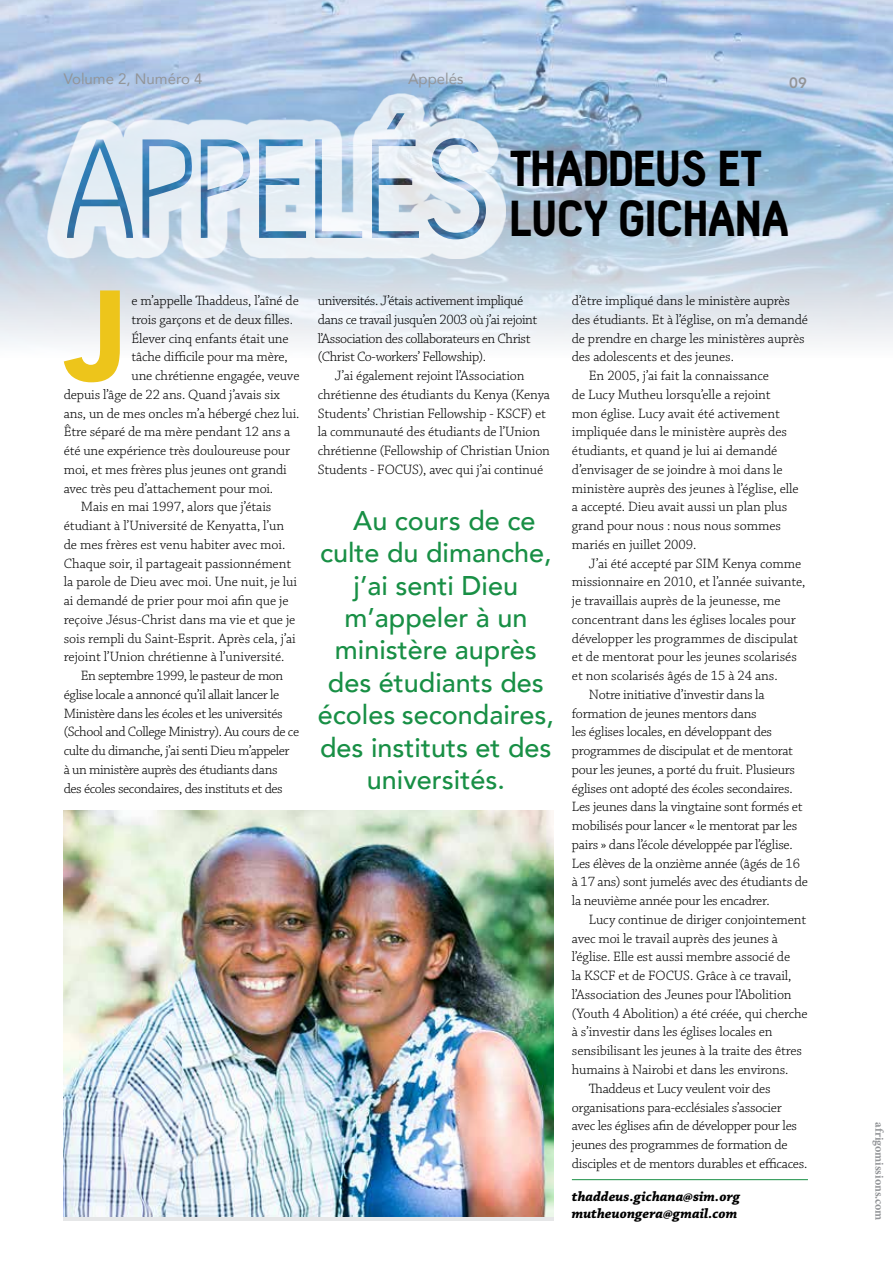
<style>
.page{position:relative;width:893px;height:1263px;background:#fff}
.page>*{position:absolute;margin:0;border:0;box-sizing:border-box;transform-origin:0 0}
.t1{font:900 126.45px "Avenir";color:#edc51b}
.t2{font:900 49.5px/49.5px "Hallosans";letter-spacing:-.015em;color:#000}
.t3{font:500 27px "Avenir";color:#188f45}
.t4{font:15px "Avenir";color:#939598}
.t5{font:800 15px "Avenir";color:#939598}
.t6{font:300 14.25px/18.8px "Chaparral Pro";letter-spacing:-.01em;color:#000}
.t7{font:300 14.25px/18.8px "Chaparral Pro";letter-spacing:-.03em;color:#000}
.t8{font:italic 700 14.25px/16.5px "Chaparral Pro";color:#000}
.t9{font:700 12px "Minion Pro";color:#939598}
</style>
<div class="page">
<img style="left:0;top:0;width:893px;height:344px">
<hr style="left:572px;top:1179px;width:236px;height:1px;background:#188f45">
<img style="left:64px;top:810px;width:490px;height:406px">
<div style="left:47px;top:93px;width:459px;height:166px;background:#fff;opacity:.75"></div>
<img style="left:67px;top:113px;width:420px;height:126px">
<p class="t4" style="left:64px;top:67px;width:140px">Volume 2, Numéro 4</p>
<p class="t4" style="left:408px;top:67px;width:57px">Appelés</p>
<p class="t5" style="left:789px;top:71px;width:19px">09</p>
<h2 class="t2" style="left:510px;top:146px;width:281px">THADDEUS ET<br>LUCY GICHANA</h2>
<h1 class="t1" style="left:64px;top:228px;width:65px">J</h1>
<p class="t6" style="left:131px;top:292px;width:169px">e m’appelle Thaddeus, l’aîné de</p>
<p class="t6" style="left:131px;top:311px;width:163px">trois garçons et de deux filles.</p>
<p class="t6" style="left:131px;top:329px;width:159px">Élever cinq enfants était une</p>
<p class="t6" style="left:131px;top:348px;width:158px">tâche difficile pour ma mère,</p>
<p class="t6" style="left:131px;top:367px;width:169px">une chrétienne engagée, veuve</p>
<p class="t6" style="left:64px;top:386px;width:218px">depuis l’âge de 22 ans. Quand j’avais six</p>
<p class="t6" style="left:64px;top:404px;width:237px">ans, un de mes oncles m’a hébergé chez lui.</p>
<p class="t6" style="left:64px;top:423px;width:228px">Être séparé de ma mère pendant 12 ans a</p>
<p class="t6" style="left:64px;top:442px;width:228px">été une expérience très douloureuse pour</p>
<p class="t6" style="left:64px;top:461px;width:225px">moi, et mes frères plus jeunes ont grandi</p>
<p class="t6" style="left:64px;top:479px;width:211px">avec très peu d’attachement pour moi.</p>
<p class="t6" style="left:81px;top:498px;width:192px">Mais en mai 1997, alors que j’étais</p>
<p class="t6" style="left:64px;top:517px;width:222px">étudiant à l’Université de Kenyatta, l’un</p>
<p class="t6" style="left:64px;top:536px;width:223px">de mes frères est venu habiter avec moi.</p>
<p class="t6" style="left:64px;top:554px;width:229px">Chaque soir, il partageait passionnément</p>
<p class="t6" style="left:64px;top:573px;width:235px">la parole de Dieu avec moi. Une nuit, je lui</p>
<p class="t6" style="left:64px;top:592px;width:226px">ai demandé de prier pour moi afin que je</p>
<p class="t6" style="left:64px;top:611px;width:233px">reçoive Jésus-Christ dans ma vie et que je</p>
<p class="t6" style="left:64px;top:629px;width:234px">sois rempli du Saint-Esprit. Après cela, j’ai</p>
<p class="t6" style="left:64px;top:648px;width:222px">rejoint l’Union chrétienne à l’université.</p>
<p class="t7" style="left:81px;top:667px;width:204px">En septembre 1999, le pasteur de mon</p>
<p class="t7" style="left:64px;top:686px;width:217px">église locale a annoncé qu’il allait lancer le</p>
<p class="t7" style="left:64px;top:704px;width:220px">Ministère dans les écoles et les universités</p>
<p class="t7" style="left:64px;top:723px;width:237px">(School and College Ministry). Au cours de ce</p>
<p class="t7" style="left:64px;top:742px;width:227px">culte du dimanche, j’ai senti Dieu m’appeler</p>
<p class="t7" style="left:64px;top:761px;width:215px">à un ministère auprès des étudiants dans</p>
<p class="t7" style="left:64px;top:779px;width:220px">des écoles secondaires, des instituts et des</p>
<p class="t7" style="left:318px;top:292px;width:221px">universités. J’étais activement impliqué dans ce travail jusqu’en 2003 où j’ai rejoint l’Association des collaborateurs en Christ (Christ Co-workers’ Fellowship).</p>
<p class="t6" style="left:318px;top:367px;width:234px;text-indent:17px">J’ai également rejoint l’Association chrétienne des étudiants du Kenya (Kenya Students’ Christian Fellowship - KSCF) et la communauté des étudiants de l’Union chrétienne (Fellowship of Christian Union Students - FOCUS), avec qui j’ai continué</p>
<h3 class="t3" style="left:353px;top:497px;width:184px">Au cours de ce</h3>
<h3 class="t3" style="left:320px;top:529px;width:233px">culte du dimanche,</h3>
<h3 class="t3" style="left:354px;top:562px;width:166px">j’ai senti Dieu</h3>
<h3 class="t3" style="left:344px;top:594px;width:185px">m’appeler à un</h3>
<h3 class="t3" style="left:335px;top:627px;width:204px">ministère auprès</h3>
<h3 class="t3" style="left:328px;top:659px;width:217px">des étudiants des</h3>
<h3 class="t3" style="left:318px;top:691px;width:238px">écoles secondaires,</h3>
<h3 class="t3" style="left:320px;top:724px;width:233px">des instituts et des</h3>
<h3 class="t3" style="left:367px;top:756px;width:139px">universités.</h3>
<p class="t6" style="left:572px;top:292px;width:220px">d’être impliqué dans le ministère auprès</p>
<p class="t6" style="left:572px;top:311px;width:238px">des étudiants. Et à l’église, on m’a demandé</p>
<p class="t6" style="left:572px;top:329px;width:234px">de prendre en charge les ministères auprès</p>
<p class="t6" style="left:572px;top:348px;width:164px">des adolescents et des jeunes.</p>
<p class="t6" style="left:589px;top:367px;width:182px">En 2005, j’ai fait la connaissance</p>
<p class="t6" style="left:572px;top:386px;width:200px">de Lucy Mutheu lorsqu’elle a rejoint</p>
<p class="t6" style="left:572px;top:404px;width:209px">mon église. Lucy avait été activement</p>
<p class="t6" style="left:572px;top:423px;width:217px">impliquée dans le ministère auprès des</p>
<p class="t6" style="left:572px;top:442px;width:207px">étudiants, et quand je lui ai demandé</p>
<p class="t6" style="left:572px;top:461px;width:212px">d’envisager de se joindre à moi dans le</p>
<p class="t6" style="left:572px;top:479px;width:228px">ministère auprès des jeunes à l’église, elle</p>
<p class="t6" style="left:572px;top:498px;width:217px">a accepté. Dieu avait aussi un plan plus</p>
<p class="t6" style="left:572px;top:517px;width:211px">grand pour nous : nous nous sommes</p>
<p class="t6" style="left:572px;top:536px;width:126px">mariés en juillet 2009.</p>
<p class="t6" style="left:589px;top:554px;width:214px">J’ai été accepté par SIM Kenya comme</p>
<p class="t6" style="left:572px;top:573px;width:235px">missionnaire en 2010, et l’année suivante,</p>
<p class="t6" style="left:572px;top:592px;width:210px">je travaillais auprès de la jeunesse, me</p>
<p class="t6" style="left:572px;top:611px;width:226px">concentrant dans les églises locales pour</p>
<p class="t6" style="left:572px;top:629px;width:228px">développer les programmes de discipulat</p>
<p class="t6" style="left:572px;top:648px;width:226px">et de mentorat pour les jeunes scolarisés</p>
<p class="t6" style="left:572px;top:667px;width:207px">et non scolarisés âgés de 15 à 24 ans.</p>
<p class="t6" style="left:589px;top:686px;width:177px">Notre initiative d’investir dans la</p>
<p class="t6" style="left:572px;top:704px;width:186px">formation de jeunes mentors dans</p>
<p class="t6" style="left:572px;top:723px;width:202px">les églises locales, en développant des</p>
<p class="t6" style="left:572px;top:742px;width:223px">programmes de discipulat et de mentorat</p>
<p class="t6" style="left:572px;top:761px;width:225px">pour les jeunes, a porté du fruit. Plusieurs</p>
<p class="t6" style="left:572px;top:779px;width:222px">églises ont adopté des écoles secondaires.</p>
<p class="t6" style="left:572px;top:798px;width:232px">Les jeunes dans la vingtaine sont formés et</p>
<p class="t6" style="left:572px;top:817px;width:227px">mobilisés pour lancer « le mentorat par les</p>
<p class="t6" style="left:572px;top:836px;width:222px">pairs » dans l’école développée par l’église.</p>
<p class="t6" style="left:572px;top:854px;width:230px">Les élèves de la onzième année (âgés de 16</p>
<p class="t6" style="left:572px;top:873px;width:237px">à 17 ans) sont jumelés avec des étudiants de</p>
<p class="t6" style="left:572px;top:892px;width:199px">la neuvième année pour les encadrer.</p>
<p class="t6" style="left:589px;top:911px;width:219px">Lucy continue de diriger conjointement</p>
<p class="t6" style="left:572px;top:929px;width:208px">avec moi le travail auprès des jeunes à</p>
<p class="t6" style="left:572px;top:948px;width:220px">l’église. Elle est aussi membre associé de</p>
<p class="t6" style="left:572px;top:967px;width:221px">la KSCF et de FOCUS. Grâce à ce travail,</p>
<p class="t6" style="left:572px;top:986px;width:221px">l’Association des Jeunes pour l’Abolition</p>
<p class="t6" style="left:572px;top:1004px;width:237px">(Youth 4 Abolition) a été créée, qui cherche</p>
<p class="t6" style="left:572px;top:1023px;width:202px">à s’investir dans les églises locales en</p>
<p class="t6" style="left:572px;top:1042px;width:232px">sensibilisant les jeunes à la traite des êtres</p>
<p class="t6" style="left:572px;top:1061px;width:218px">humains à Nairobi et dans les environs.</p>
<p class="t6" style="left:589px;top:1079px;width:183px">Thaddeus et Lucy veulent voir des</p>
<p class="t6" style="left:572px;top:1098px;width:211px">organisations para-ecclésiales s’associer</p>
<p class="t6" style="left:572px;top:1117px;width:227px">avec les églises afin de développer pour les</p>
<p class="t6" style="left:572px;top:1136px;width:217px">jeunes des programmes de formation de</p>
<p class="t6" style="left:572px;top:1154px;width:237px">disciples et de mentors durables et efficaces.</p>
<p class="t8" style="left:572px;top:1189px;width:170px">thaddeus.gichana@sim.org mutheuongera@gmail.com</p>
<p class="t9" style="left:888px;top:1122px;width:100px;rotate:90deg">afrigomissions.com</p>
</div>
